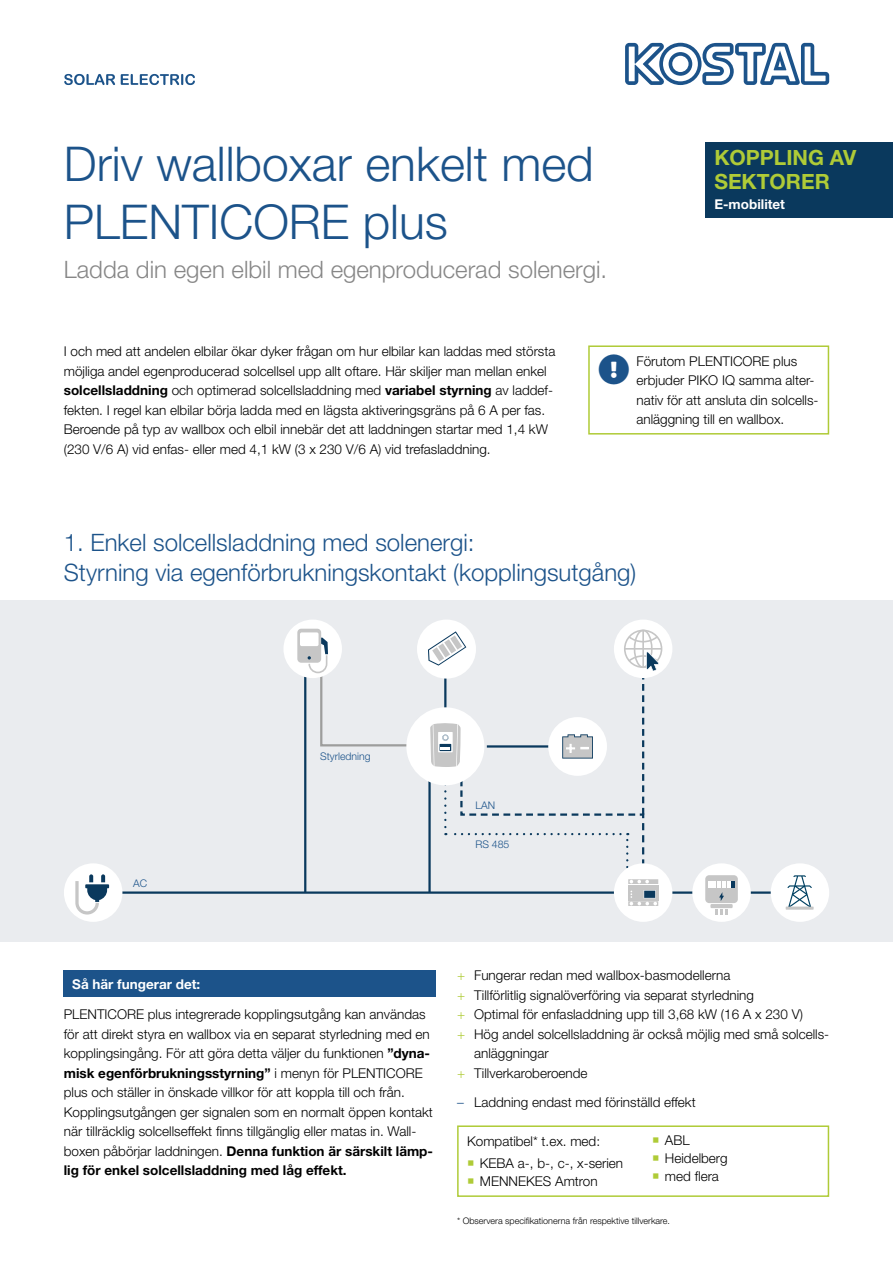
<style>
.page{position:relative;width:893px;height:1263px;background:#fff}
.page>*{position:absolute;margin:0;border:0;box-sizing:border-box;transform-origin:0 0}
.t1{font:300 48px/58.5px "Helvetica Neue LT Pro";color:#1c538a}
.t2{font:300 24px/29.2px "Helvetica Neue LT Pro";color:#1c538a}
.t3{font:300 24px "Helvetica Neue LT Pro";color:#878787}
.t4{font:700 21px/24px "Helvetica Neue LT Pro";color:#afcb37}
.t5{font:300 13.5px/19.5px "Helvetica Neue LT Pro";color:#000}
.t6{font:700 13.5px "Helvetica Neue LT Pro";color:#fff}
.t7{font:300 10.5px "Helvetica Neue LT Pro";color:#1c538a}
.t8{font:300 9px "Helvetica Neue LT Pro";color:#000}
.s1{font-weight:700}
.s2{color:#afcb37}
.s3{color:#1c538a}
</style>
<div class="page">
<div style="left:0;top:600px;width:893px;height:341px;background:#eaecef"></div>
<svg style="left:625px;top:43px;width:204px;height:42px"></svg>
<svg style="left:64px;top:74px;width:51px;height:11px"></svg>
<svg style="left:121px;top:74px;width:74px;height:11px"></svg>
<div style="left:588px;top:345px;width:241px;height:90px;border:2px solid #afcb37"></div>
<div style="left:457px;top:1125px;width:372px;height:72px;border:2px solid #afcb37"></div>
<div style="left:706px;top:142px;width:187px;height:75px;background:#0a395d"></div>
<div style="left:64px;top:971px;width:372px;height:26px;background:#1c538a"></div>
<hr style="left:428px;top:750px;width:3px;height:143px;background:#0a395d">
<hr style="left:304px;top:668px;width:2px;height:225px;background:#0a395d">
<hr style="left:93px;top:891px;width:688px;height:3px;background:#0a395d">
<div style="left:692px;top:863px;width:59px;height:59px;background:#fff;border-radius:50%"></div>
<div style="left:705px;top:875px;width:33px;height:28px;background:#c6c6c6;border-radius:4px"></div>
<hr style="left:710px;top:904px;width:23px;height:4px;background:#c6c6c6">
<svg style="left:715px;top:909px;width:13px;height:6px"></svg>
<svg style="left:708px;top:881px;width:27px;height:20px"></svg>
<div style="left:614px;top:620px;width:58px;height:58px;background:#fff;border-radius:50%"></div>
<div style="left:624px;top:630px;width:38px;height:38px;border:2px solid #c6c6c6;border-radius:50%"></div>
<div style="left:634px;top:630px;width:19px;height:38px;border:2px solid #c6c6c6;border-radius:50%"></div>
<hr style="left:625px;top:648px;width:37px;height:2px;background:#c6c6c6">
<hr style="left:642px;top:630px;width:2px;height:37px;background:#c6c6c6">
<div style="left:614px;top:863px;width:58px;height:59px;background:#fff;border-radius:50%"></div>
<div style="left:628px;top:885px;width:30px;height:15px;background:#c6c6c6"></div>
<svg style="left:628px;top:890px;width:30px;height:16px"></svg>
<div style="left:283px;top:620px;width:59px;height:58px;background:#fff;border-radius:50%"></div>
<div style="left:297px;top:629px;width:24px;height:34px;background:#c6c6c6;border-radius:4px"></div>
<div style="left:300px;top:632px;width:19px;height:14px;background:#fff;border-radius:2px"></div>
<svg style="left:308px;top:638px;width:98px;height:109px"></svg>
<div style="left:64px;top:863px;width:58px;height:59px;background:#fff;border-radius:50%"></div>
<svg style="left:75px;top:874px;width:34px;height:41px"></svg>
<div style="left:406px;top:707px;width:78px;height:78px;background:#fff;border-radius:50%"></div>
<div style="left:417px;top:620px;width:59px;height:59px;background:#fff;border-radius:50%"></div>
<div style="left:771px;top:863px;width:58px;height:59px;background:#fff;border-radius:50%"></div>
<svg style="left:787px;top:875px;width:25px;height:31px"></svg>
<svg style="left:786px;top:906px;width:28px;height:4px"></svg>
<svg style="left:428px;top:631px;width:231px;height:253px"></svg>
<h1 class="t1" style="left:64px;top:133px;width:531px">Driv wallboxar enkelt med<br>PLENTICORE plus</h1>
<h2 class="t3" style="left:64px;top:255px;width:545px">Ladda din egen elbil med egenproducerad solenergi.</h2>
<p class="t5" style="left:64px;top:341px;width:493px">I och med att andelen elbilar ökar dyker frågan om hur elbilar kan laddas med största möjliga andel egenproducerad solcellsel upp allt oftare. Här skiljer man mellan enkel <span class="s1">solcellsladdning</span> och optimerad solcellsladdning med <span class="s1">variabel styrning</span> av laddef&shy;fekten. I regel kan elbilar börja ladda med en lägsta aktiveringsgräns på 6 A per fas.<br>Beroende på typ av wallbox och elbil innebär det att laddningen startar med 1,4 kW (230 V/6 A) vid enfas- eller med 4,1 kW (3 x 230 V/6 A) vid trefasladdning.</p>
<h3 class="t4" style="left:714px;top:145px;width:144px">KOPPLING AV<br>SEKTORER</h3>
<p class="t6" style="left:714px;top:195px;width:72px">E-mobilitet</p>
<p class="t5" style="left:636px;top:351px;width:184px">Förutom PLENTICORE plus erbjuder PIKO IQ samma alter&shy;nativ för att ansluta din solcells&shy;anläggning till en wallbox.</p>
<h2 class="t2" style="left:64px;top:528px;width:574px">1. Enkel solcellsladdning med solenergi:<br>Styrning via egenförbrukningskontakt (kopplingsutgång)</h2>
<p class="t7" style="left:133px;top:876px;width:16px">AC</p>
<p class="t7" style="left:320px;top:750px;width:52px">Styrledning</p>
<p class="t7" style="left:475px;top:798px;width:21px">LAN</p>
<p class="t7" style="left:475px;top:837px;width:36px">RS 485</p>
<p class="t6" style="left:72px;top:975px;width:130px">Så här fungerar det:</p>
<p class="t5" style="left:64px;top:1004px;width:371px">PLENTICORE plus integrerade kopplingsutgång kan användas för att direkt styra en wallbox via en separat styrledning med en kopplingsingång. För att göra detta väljer du funktionen <span class="s1">”dyna&shy;misk egenförbrukningsstyrning”</span> i menyn för PLENTICORE plus och ställer in önskade villkor för att koppla till och från.<br>Kopplingsutgången ger signalen som en normalt öppen kontakt när tillräcklig solcellseffekt finns tillgänglig eller matas in. Wall&shy;boxen påbörjar laddningen. <span class="s1">Denna funktion är särskilt lämp&shy;lig för enkel solcellsladdning med låg effekt.</span></p>
<p class="t5" style="left:457px;top:965px;width:275px"><span class="s2">+</span> Fungerar redan med wallbox-basmodellerna</p>
<p class="t5" style="left:457px;top:985px;width:298px"><span class="s2">+</span> Tillförlitlig signalöverföring via separat styrledning</p>
<p class="t5" style="left:457px;top:1004px;width:347px"><span class="s2">+</span> Optimal för enfasladdning upp till 3,68 kW (16 A x 230 V)</p>
<p class="t5" style="left:457px;top:1024px;width:374px"><span class="s2">+</span> Hög andel solcellsladdning är också möjlig med små solcells-</p>
<p class="t5" style="left:474px;top:1043px;width:76px">anläggningar</p>
<p class="t5" style="left:457px;top:1063px;width:132px"><span class="s2">+</span> Tillverkaroberoende</p>
<p class="t5" style="left:457px;top:1092px;width:240px"><span class="s3">–</span> Laddning endast med förinställd effekt</p>
<p class="t5" style="left:480px;top:1130px;width:145px;line-height:22.2px;text-indent:-13px">Kompatibel* t.ex. med:<br>KEBA a-, b-, c-, x-serien</p>
<p class="t5" style="left:480px;top:1171px;width:119px">MENNEKES Amtron</p>
<p class="t5" style="left:665px;top:1131px;width:64px;line-height:18px">ABL<br>Heidelberg med flera</p>
<p class="t8" style="left:457px;top:1215px;width:214px">* Observera specifikationerna från respektive tillverkare.</p>
</div>
